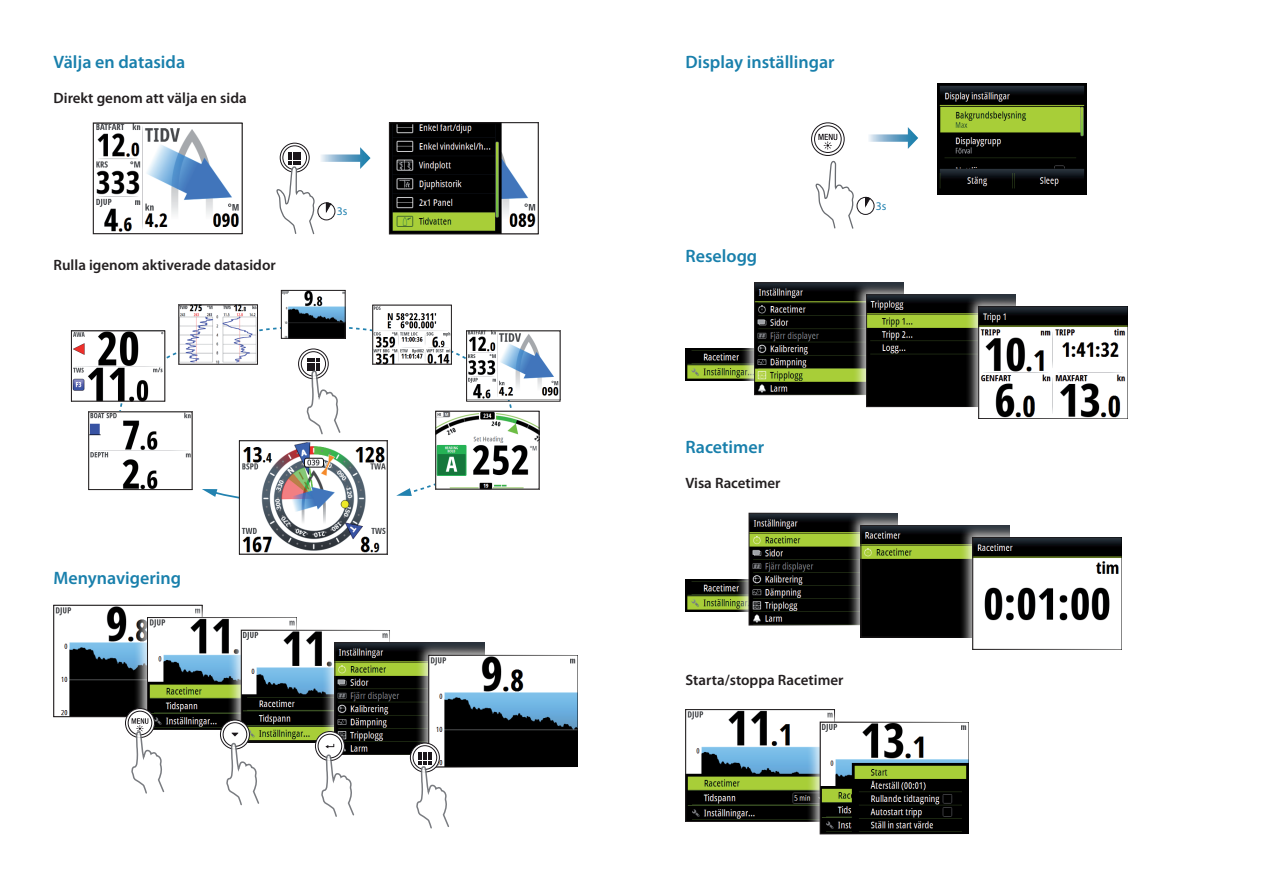
<style>
.page{position:relative;width:1263px;height:893px;background:#fff}
.page>*{position:absolute;margin:0;border:0;box-sizing:border-box;transform-origin:0 0}
.t1{font:600 18px "Myriad Pro";color:#1980ac}
.t2{font:600 15px "Myriad Pro";color:#231f20}
.t3{font:11.7px "Myriad Pro";color:#2282b0}
</style>
<div class="page">
<img style="left:937px;top:83px;width:149px;height:112px">
<svg style="left:869px;top:127px;width:49px;height:22px"></svg>
<svg style="left:811px;top:122px;width:43px;height:107px"></svg>
<div style="left:857px;top:197px;width:17px;height:18px;border:1px solid #1a161a;border-radius:50%"></div>
<svg style="left:865px;top:197px;width:5px;height:10px"></svg>
<img style="left:685px;top:348px;width:56px;height:32px">
<div style="left:741px;top:269px;width:167px;height:131px;background:#fff;opacity:.75"></div>
<img style="left:756px;top:285px;width:97px;height:108px">
<div style="left:754px;top:283px;width:150px;height:112px;border:1px solid #231f20"></div>
<div style="left:853px;top:281px;width:167px;height:130px;background:#fff;opacity:.75"></div>
<img style="left:868px;top:297px;width:97px;height:108px">
<div style="left:866px;top:295px;width:149px;height:112px;border:1px solid #231f20"></div>
<div style="left:965px;top:293px;width:167px;height:130px;background:#fff;opacity:.75"></div>
<img style="left:980px;top:309px;width:145px;height:108px">
<div style="left:978px;top:307px;width:149px;height:112px;border:1px solid #231f20"></div>
<img style="left:685px;top:579px;width:51px;height:32px">
<div style="left:736px;top:500px;width:167px;height:130px;background:#fff;opacity:.75"></div>
<img style="left:751px;top:515px;width:96px;height:108px">
<div style="left:749px;top:513px;width:149px;height:112px;border:1px solid #231f20"></div>
<div style="left:847px;top:512px;width:168px;height:130px;background:#fff;opacity:.75"></div>
<img style="left:863px;top:527px;width:96px;height:108px">
<div style="left:861px;top:525px;width:149px;height:112px;border:1px solid #231f20"></div>
<div style="left:959px;top:524px;width:168px;height:130px;background:#fff;opacity:.75"></div>
<img style="left:974px;top:539px;width:146px;height:108px">
<div style="left:972px;top:537px;width:150px;height:112px;border:1px solid #231f20"></div>
<img style="left:687px;top:711px;width:120px;height:109px">
<div style="left:685px;top:709px;width:150px;height:113px;border:1px solid #231f20"></div>
<div style="left:807px;top:709px;width:167px;height:130px;background:#fff;opacity:.75"></div>
<img style="left:822px;top:724px;width:145px;height:108px">
<div style="left:820px;top:722px;width:149px;height:112px;border:1px solid #231f20"></div>
<img style="left:96px;top:125px;width:143px;height:107px">
<div style="left:93px;top:123px;width:149px;height:111px;border:1px solid #231f20"></div>
<img style="left:391px;top:125px;width:145px;height:107px">
<div style="left:389px;top:123px;width:149px;height:111px;border:1px solid #231f20"></div>
<svg style="left:280px;top:143px;width:29px;height:29px"></svg>
<div style="left:280px;top:143px;width:29px;height:29px;border:1px solid #1a161a;border-radius:50%"></div>
<div style="left:283px;top:146px;width:24px;height:24px;border:1px solid #1a161a;border-radius:50%"></div>
<svg style="left:277px;top:147px;width:93px;height:88px"></svg>
<svg style="left:212px;top:495px;width:27px;height:8px"></svg>
<svg style="left:118px;top:325px;width:395px;height:170px"></svg>
<svg style="left:396px;top:488px;width:16px;height:8px"></svg>
<img style="left:241px;top:443px;width:144px;height:109px">
<img style="left:91px;top:414px;width:99px;height:74px">
<div style="left:89px;top:412px;width:103px;height:78px;border:1px solid #231f20"></div>
<img style="left:73px;top:333px;width:90px;height:66px">
<div style="left:71px;top:331px;width:94px;height:70px;border:1px solid #231f20"></div>
<img style="left:181px;top:307px;width:75px;height:55px">
<img style="left:283px;top:292px;width:60px;height:45px">
<div style="left:281px;top:290px;width:64px;height:49px;border:1px solid #231f20"></div>
<img style="left:375px;top:307px;width:75px;height:55px">
<div style="left:373px;top:305px;width:79px;height:59px;border:1px solid #231f20"></div>
<img style="left:468px;top:333px;width:90px;height:66px">
<img style="left:437px;top:413px;width:100px;height:74px">
<div style="left:435px;top:411px;width:104px;height:78px;border:1px solid #231f20"></div>
<svg style="left:299px;top:349px;width:29px;height:30px"></svg>
<div style="left:298px;top:349px;width:31px;height:30px;border:1px solid #1a161a;border-radius:50%"></div>
<div style="left:301px;top:351px;width:25px;height:25px;border:1px solid #1a161a;border-radius:50%"></div>
<svg style="left:307px;top:358px;width:33px;height:76px"></svg>
<img style="left:56px;top:607px;width:78px;height:108px">
<div style="left:54px;top:605px;width:148px;height:112px;border:1px solid #231f20"></div>
<div style="left:134px;top:604px;width:167px;height:131px;background:#fff;opacity:.75"></div>
<img style="left:149px;top:619px;width:79px;height:109px">
<div style="left:147px;top:617px;width:150px;height:113px;border:1px solid #231f20"></div>
<div style="left:228px;top:617px;width:167px;height:130px;background:#fff;opacity:.75"></div>
<img style="left:243px;top:632px;width:78px;height:108px">
<div style="left:241px;top:630px;width:149px;height:112px;border:1px solid #231f20"></div>
<div style="left:321px;top:629px;width:168px;height:130px;background:#fff;opacity:.75"></div>
<img style="left:337px;top:644px;width:78px;height:109px">
<div style="left:335px;top:642px;width:149px;height:113px;border:1px solid #231f20"></div>
<div style="left:415px;top:642px;width:168px;height:130px;background:#fff;opacity:.75"></div>
<img style="left:431px;top:657px;width:145px;height:108px">
<div style="left:429px;top:655px;width:149px;height:112px;border:1px solid #231f20"></div>
<svg style="left:125px;top:708px;width:39px;height:86px"></svg>
<svg style="left:220px;top:720px;width:29px;height:29px"></svg>
<div style="left:220px;top:720px;width:30px;height:29px;border:1px solid #1a161a;border-radius:50%"></div>
<div style="left:223px;top:722px;width:24px;height:25px;border:1px solid #1a161a;border-radius:50%"></div>
<svg style="left:232px;top:733px;width:6px;height:3px"></svg>
<svg style="left:226px;top:743px;width:33px;height:62px"></svg>
<svg style="left:315px;top:731px;width:29px;height:29px"></svg>
<div style="left:315px;top:731px;width:30px;height:30px;border:1px solid #1a161a;border-radius:50%"></div>
<div style="left:318px;top:734px;width:24px;height:24px;border:1px solid #1a161a;border-radius:50%"></div>
<svg style="left:326px;top:744px;width:8px;height:4px"></svg>
<svg style="left:321px;top:754px;width:33px;height:63px"></svg>
<svg style="left:410px;top:743px;width:29px;height:29px"></svg>
<div style="left:410px;top:743px;width:30px;height:29px;border:1px solid #1a161a;border-radius:50%"></div>
<div style="left:413px;top:745px;width:24px;height:25px;border:1px solid #1a161a;border-radius:50%"></div>
<svg style="left:416px;top:752px;width:33px;height:77px"></svg>
<p class="t1" style="left:54px;top:50px;width:133px">Välja en datasida</p>
<p class="t2" style="left:54px;top:88px;width:195px">Direkt genom att välja en sida</p>
<p class="t2" style="left:54px;top:256px;width:224px">Rulla igenom aktiverade datasidor</p>
<p class="t3" style="left:337px;top:204px;width:12px">3s</p>
<p class="t1" style="left:54px;top:567px;width:129px">Menynavigering</p>
<p class="t1" style="left:685px;top:50px;width:151px">Display inställingar</p>
<p class="t1" style="left:685px;top:245px;width:73px">Reselogg</p>
<p class="t3" style="left:876px;top:198px;width:12px">3s</p>
<p class="t1" style="left:685px;top:436px;width:80px">Racetimer</p>
<p class="t2" style="left:685px;top:474px;width:97px">Visa Racetimer</p>
<p class="t2" style="left:685px;top:670px;width:159px">Starta/stoppa Racetimer</p>
</div>
